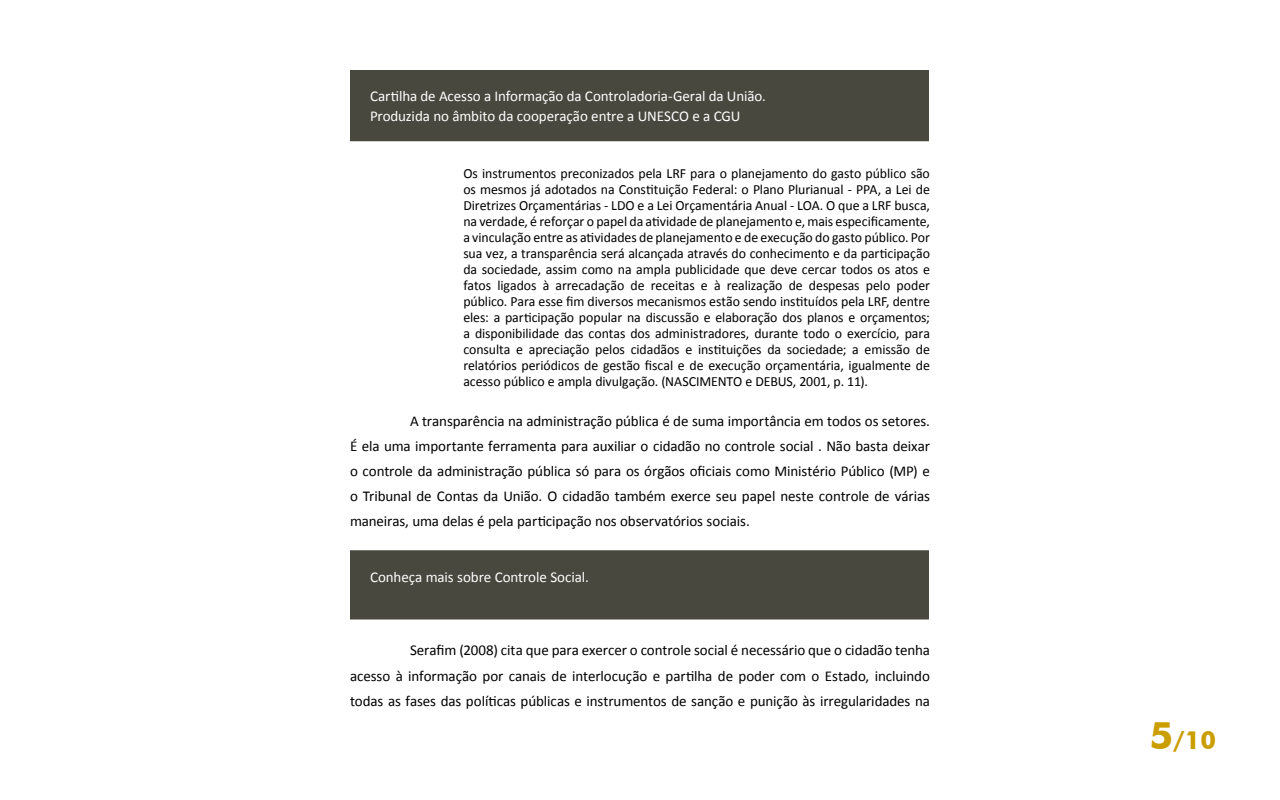
<style>
.page{position:relative;width:1280px;height:800px;background:#fff}
.page>*{position:absolute;margin:0;border:0;box-sizing:border-box;transform-origin:0 0}
.t1{font:700 25px "Futura BT";color:#cb9e00}
.t2{font:15px/25px "Calibri";letter-spacing:-.005em;color:#000;text-align:justify}
.t3{font:15px/20px "Calibri";letter-spacing:-.005em;color:#fff}
.t4{font:14px/16px "Calibri";letter-spacing:-.005em;color:#000;text-align:justify}
.s1{font-size:38px}
</style>
<div class="page">
<div style="left:350px;top:70px;width:579px;height:71px;background:#48483e"></div>
<div style="left:350px;top:550px;width:579px;height:70px;background:#48483e"></div>
<p class="t3" style="left:370px;top:86px;width:397px">Cartilha de Acesso a Informação da Controladoria-Geral da União.<br>Produzida no âmbito da cooperação entre a UNESCO e a CGU</p>
<p class="t4" style="left:463px;top:166px;width:468px">Os instrumentos preconizados pela LRF para o planejamento do gasto público são os mesmos já adotados na Constituição Federal: o Plano Plurianual - PPA, a Lei de Diretrizes Orçamentárias - LDO e a Lei Orçamentária Anual - LOA. O que a LRF busca, na verdade, é reforçar o papel da atividade de planejamento e, mais especificamente, a vinculação entre as atividades de planejamento e de execução do gasto público. Por sua vez, a transparência será alcançada através do conhecimento e da participação da sociedade, assim como na ampla publicidade que deve cercar todos os atos e fatos ligados à arrecadação de receitas e à realização de despesas pelo poder público. Para esse fim diversos mecanismos estão sendo instituídos pela LRF, dentre eles: a participação popular na discussão e elaboração dos planos e orçamentos; a disponibilidade das contas dos administradores, durante todo o exercício, para consulta e apreciação pelos cidadãos e instituições da sociedade; a emissão de relatórios periódicos de gestão fiscal e de execução orçamentária, igualmente de acesso público e ampla divulgação. (NASCIMENTO e DEBUS, 2001, p. 11).</p>
<p class="t2" style="left:350px;top:409px;width:581px;text-indent:60px">A transparência na administração pública é de suma importância em todos os setores.<br>É ela uma importante ferramenta para auxiliar o cidadão no controle social . Não basta deixar o controle da administração pública só para os órgãos oficiais como Ministério Público (MP) e o Tribunal de Contas da União. O cidadão também exerce seu papel neste controle de várias maneiras, uma delas é pela participação nos observatórios sociais.</p>
<p class="t3" style="left:370px;top:567px;width:220px">Conheça mais sobre Controle Social.</p>
<p class="t2" style="left:350px;top:638px;width:581px;text-indent:60px">Serafim (2008) cita que para exercer o controle social é necessário que o cidadão tenha acesso à informação por canais de interlocução e partilha de poder com o Estado, incluindo todas as fases das políticas públicas e instrumentos de sanção e punição às irregularidades na</p>
<h1 class="t1" style="left:1150px;top:725px;width:68px"><span class="s1">5</span>/10</h1>
</div>
